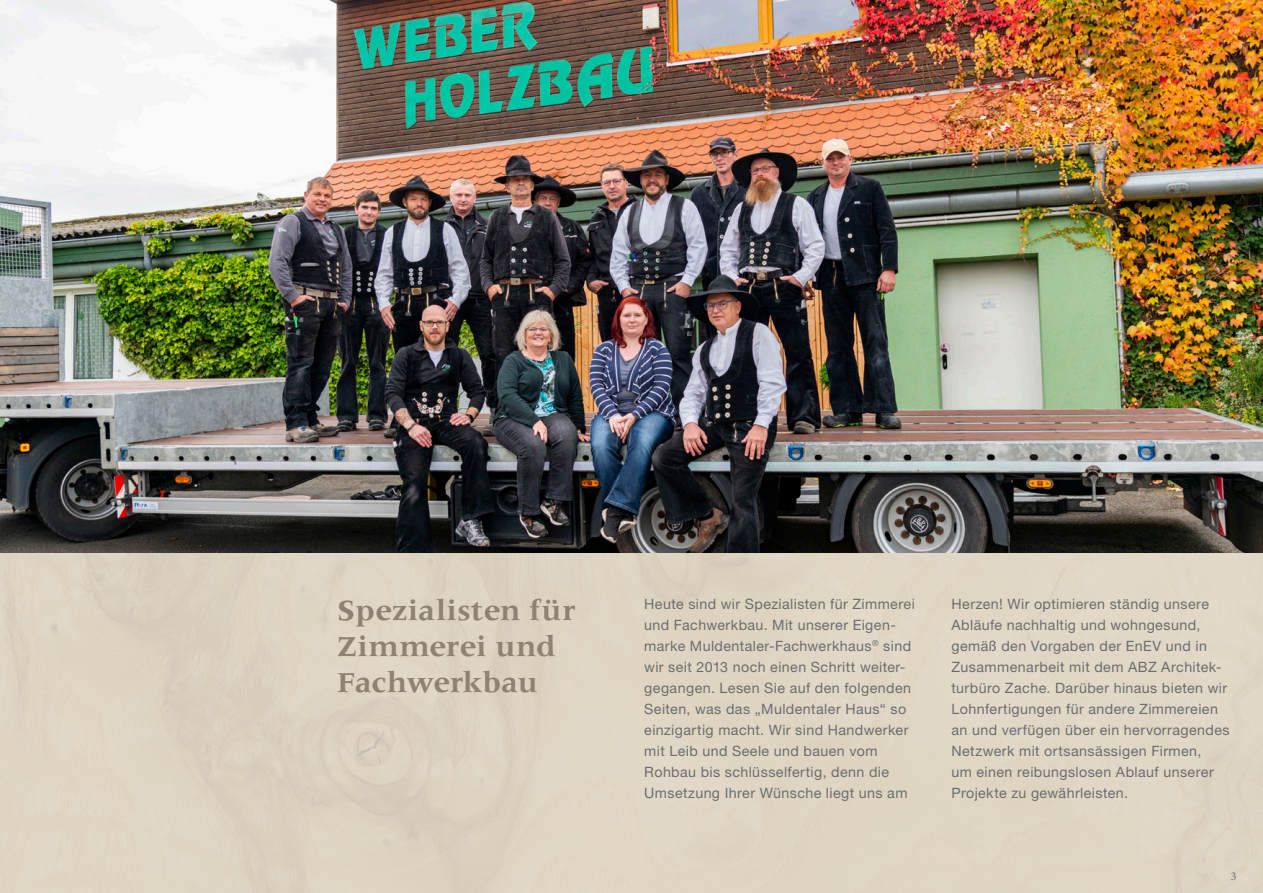
<style>
.page{position:relative;width:1263px;height:893px;background:#fff}
.page>*{position:absolute;margin:0;border:0;box-sizing:border-box;transform-origin:0 0}
.t1{font:700 30px/36px "Meridien LT Std";letter-spacing:.005em;color:#8e8372}
.t2{font:14.25px/21px "Helvetica Neue LT Std";letter-spacing:.03em;color:#6c6d70}
.t3{font:12px "Minion Pro";color:#6c6d70}
</style>
<div class="page">
<img style="left:0;top:0;width:1263px;height:553px">
<h1 class="t1" style="left:337px;top:592px;width:240px">Spezialisten für<br>Zimmerei und<br>Fachwerkbau</h1>
<p class="t2" style="left:644px;top:593px;width:272px">Heute sind wir Spezialisten für Zimmerei und Fachwerkbau. Mit unserer Eigen&shy;marke Muldentaler-Fachwerkhaus<sup>®</sup> sind wir seit 2013 noch einen Schritt weiter&shy;gegangen. Lesen Sie auf den folgenden Seiten, was das „Muldentaler Haus“ so einzigartig macht. Wir sind Handwerker mit Leib und Seele und bauen vom Rohbau bis schlüsselfertig, denn die Umsetzung Ihrer Wünsche liegt uns am</p>
<p class="t2" style="left:951px;top:593px;width:280px">Herzen! Wir optimieren ständig unsere Abläufe nachhaltig und wohngesund, gemäß den Vorgaben der EnEV und in Zusammenarbeit mit dem ABZ Architek&shy;turbüro Zache. Darüber hinaus bieten wir Lohnfertigungen für andere Zimmereien an und verfügen über ein hervorragendes Netzwerk mit ortsansässigen Firmen,<br>um einen reibungslosen Ablauf unserer Projekte zu gewährleisten.</p>
<p class="t3" style="left:1231px;top:869px;width:7px">3</p>
</div>
